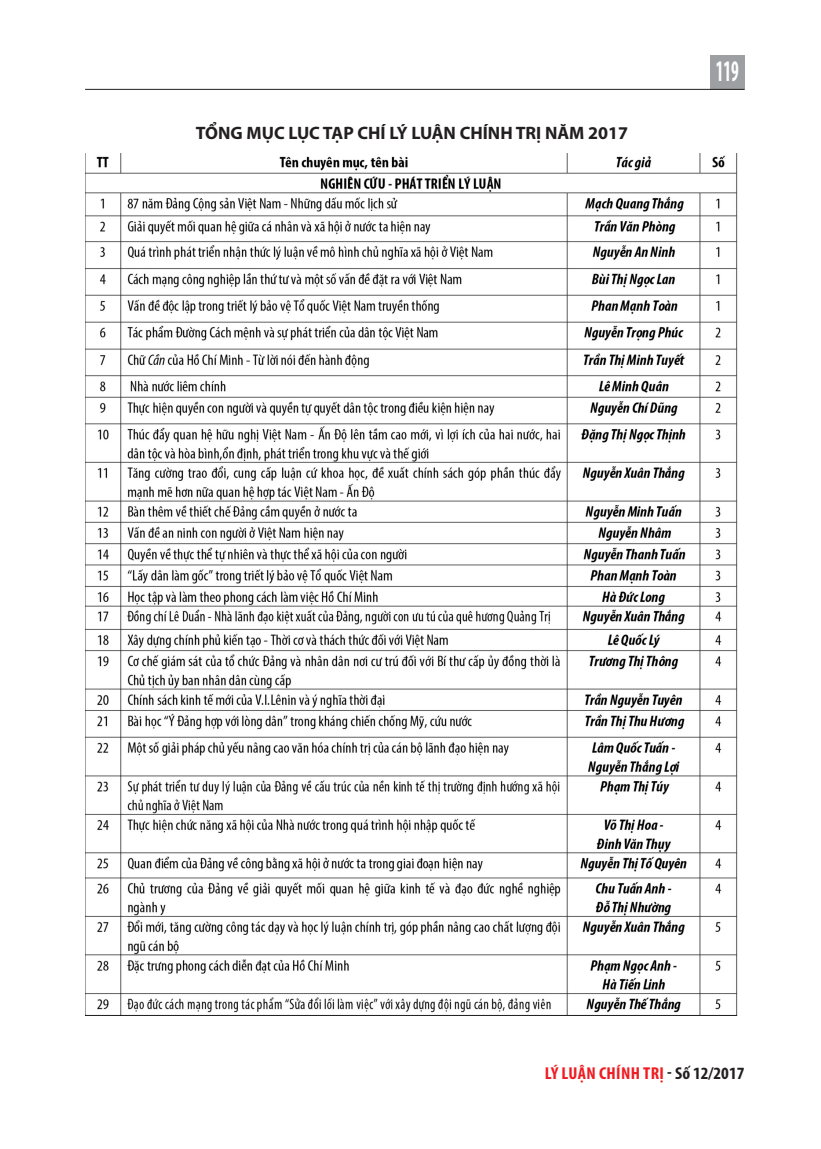
<style>
.page{position:relative;width:821px;height:1149px;background:#fff}
.page>*{position:absolute;margin:0;border:0;box-sizing:border-box;transform-origin:0 0}
.t1{font:700 condensed 30px "Myriad Pro";color:#fff;scale:.6 1}
.t2{font:700 18px "Myriad Pro";color:#231f20}
.t3{font:700 condensed 17.25px "Myriad Pro";letter-spacing:.015em;color:#ee1d23;scale:1.05 1}
.s1{color:#231f20}
</style>
<div class="page">
<div style="left:710px;top:55px;width:34px;height:34px;background:#9d9fa2"></div>
<hr style="left:85px;top:89px;width:659px;height:1px;background:#231f20">
<img style="left:85px;top:154px;width:653px;height:861px">
<p class="t2" style="left:196px;top:126px;width:434px">TỔNG MỤC LỤC TẠP CHÍ LÝ LUẬN CHÍNH TRỊ NĂM 2017</p>
<h1 class="t1" style="left:716px;top:60px;width:40px">119</h1>
<p class="t3" style="left:545px;top:1066px;width:192px">LÝ LUẬN CHÍNH TRỊ <span class="s1">-SỐ 12/2017</span></p>
</div>
